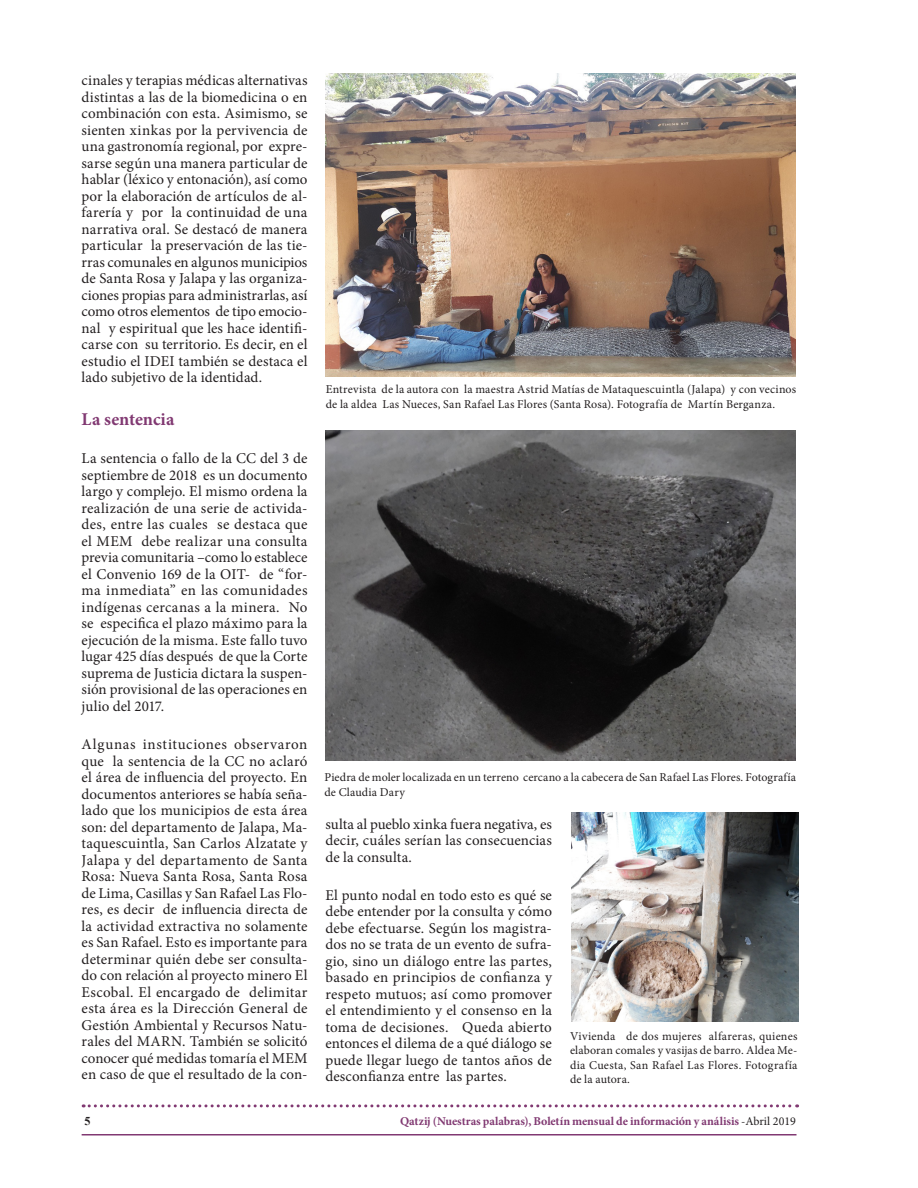
<style>
.page{position:relative;width:918px;height:1188px;background:#fff}
.page>*{position:absolute;margin:0;border:0;box-sizing:border-box;transform-origin:0 0}
.Subtitulos{font:700 18px "Minion Pro";color:#813972}
.Cuertpo_de_Texto{font:15px/16.5px "Minion Pro";letter-spacing:.005em;color:#231f20;text-align:justify}
.Pie_de_foto{font:12px/14.4px "Minion Pro";letter-spacing:.015em;color:#231f20}
.t1{font:700 12px "Minion Pro";letter-spacing:-.005em;color:#813972}
.t2{font:700 12px "Times New Roman";color:#231f20}
.s1{font-weight:400;color:#231f20}
</style>
<div class="page">
<svg style="left:83px;top:1104px;width:715px;height:3px"></svg>
<hr style="left:82px;top:1134px;width:715px;height:2px;background:#813972">
<img style="left:571px;top:813px;width:227px;height:209px">
<img style="left:325px;top:430px;width:470px;height:331px">
<img style="left:326px;top:74px;width:470px;height:303px">
<p class="Cuertpo_de_Texto" style="left:82px;top:72px;width:227px">cinales y terapias médicas alternativas distintas a las de la biomedicina o en combinación con esta. Asimismo, se sienten xinkas por la pervivencia de una gastronomía regional, por expre&shy;sarse según una manera particular de hablar (léxico y entonación), así como por la elaboración de artículos de al&shy;farería y por la continuidad de una narrativa oral. Se destacó de manera particular la preservación de las tie&shy;rras comunales en algunos municipios de Santa Rosa y Jalapa y las organiza&shy;ciones propias para administrarlas, así como otros elementos de tipo emocio&shy;nal y espiritual que les hace identifi&shy;carse con su territorio. Es decir, en el estudio el IDEI también se destaca el lado subjetivo de la identidad.</p>
<p class="Subtitulos" style="left:82px;top:407px;width:94px">La sentencia</p>
<p class="Cuertpo_de_Texto" style="left:82px;top:450px;width:227px">La sentencia o fallo de la CC del 3 de septiembre de 2018 es un documento largo y complejo. El mismo ordena la realización de una serie de activida&shy;des, entre las cuales se destaca que el MEM debe realizar una consulta previa comunitaria –como lo establece el Convenio 169 de la OIT- de “for&shy;ma inmediata” en las comunidades indígenas cercanas a la minera. No se especifica el plazo máximo para la ejecución de la misma. Este fallo tuvo lugar 425 días después de que la Corte suprema de Justicia dictara la suspen&shy;sión provisional de las operaciones en julio del 2017.</p>
<p class="Cuertpo_de_Texto" style="left:82px;top:736px;width:227px">Algunas instituciones observaron que la sentencia de la CC no aclaró el área de influencia del proyecto. En documentos anteriores se había seña&shy;lado que los municipios de esta área son: del departamento de Jalapa, Ma&shy;taquescuintla, San Carlos Alzatate y Jalapa y del departamento de Santa Rosa: Nueva Santa Rosa, Santa Rosa de Lima, Casillas y San Rafael Las Flo&shy;res, es decir de influencia directa de la actividad extractiva no solamente es San Rafael. Esto es importante para determinar quién debe ser consulta&shy;do con relación al proyecto minero El Escobal. El encargado de delimitar esta área es la Dirección General de Gestión Ambiental y Recursos Natu&shy;rales del MARN. También se solicitó conocer qué medidas tomaría el MEM en caso de que el resultado de la con-</p>
<p class="Pie_de_foto" style="left:326px;top:382px;width:472px">Entrevista de la autora con la maestra Astrid Matías de Mataquescuintla (Jalapa) y con vecinos de la aldea Las Nueces, San Rafael Las Flores (Santa Rosa). Fotografía de Martín Berganza.</p>
<p class="Pie_de_foto" style="left:324px;top:770px;width:473px">Piedra de moler localizada en un terreno cercano a la cabecera de San Rafael Las Flores. Fotografía de Claudia Dary</p>
<p class="Cuertpo_de_Texto" style="left:326px;top:816px;width:228px">sulta al pueblo xinka fuera negativa, es decir, cuáles serían las consecuencias de la consulta.</p>
<p class="Cuertpo_de_Texto" style="left:326px;top:887px;width:228px">El punto nodal en todo esto es qué se debe entender por la consulta y cómo debe efectuarse. Según los magistra&shy;dos no se trata de un evento de sufra&shy;gio, sino un diálogo entre las partes, basado en principios de confianza y respeto mutuos; así como promover el entendimiento y el consenso en la toma de decisiones. Queda abierto entonces el dilema de a qué diálogo se puede llegar luego de tantos años de desconfianza entre las partes.</p>
<p class="Pie_de_foto" style="left:570px;top:1029px;width:229px;text-align:justify">Vivienda de dos mujeres alfareras, quienes elaboran comales y vasijas de barro. Aldea Me&shy;dia Cuesta, San Rafael Las Flores. Fotografía de la autora.</p>
<p class="t2" style="left:85px;top:1112px;width:7px">5</p>
<p class="t1" style="left:400px;top:1113px;width:397px">Qatzij (Nuestras palabras), Boletín mensual de información y análisis <span class="s1">-Abril 2019</span></p>
</div>
